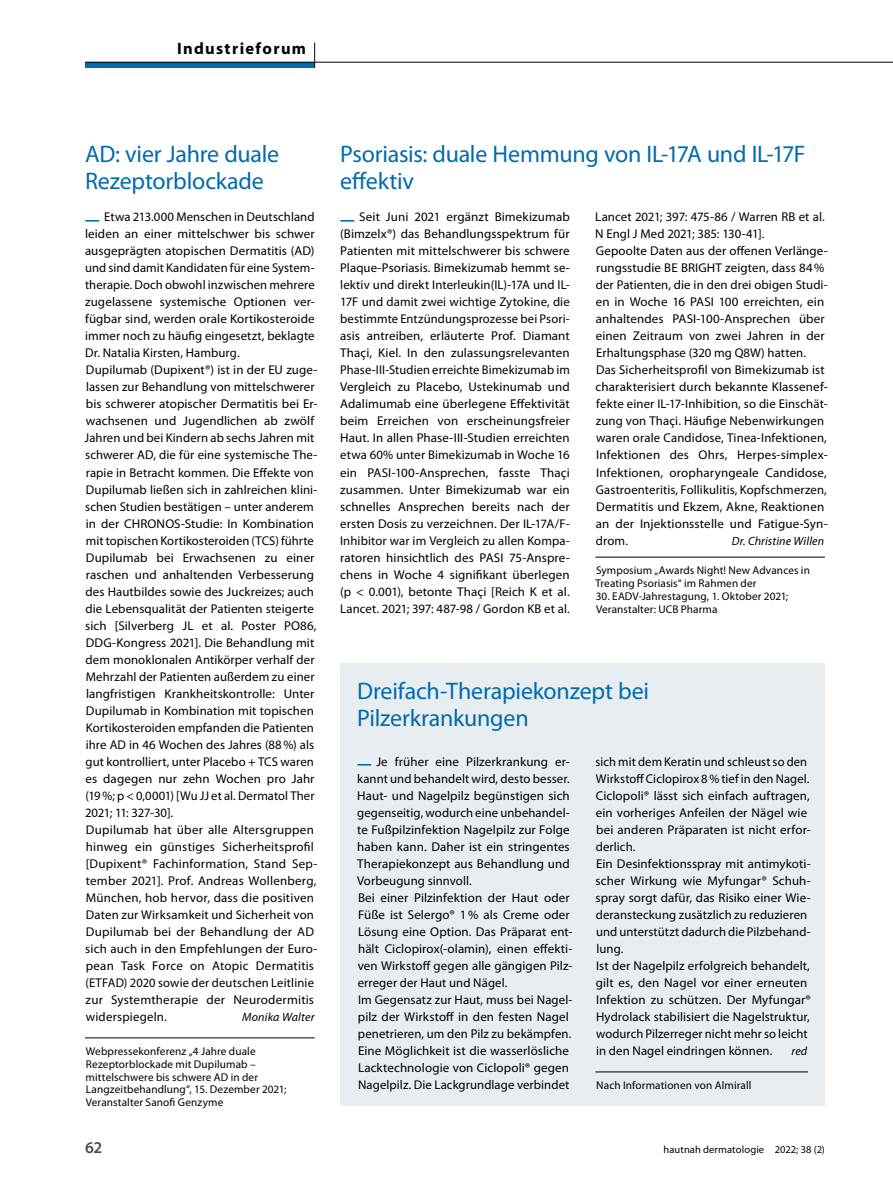
<style>
.page{position:relative;width:893px;height:1187px;background:#fff}
.page>*{position:absolute;margin:0;border:0;box-sizing:border-box;transform-origin:0 0}
.Title_2{font:24px/27px "Myriad Pro";letter-spacing:-.01em;color:#006bad}
.t1{font:700 16.5px "Myriad Pro";letter-spacing:.08em;color:#000}
.t2{font:600 16.5px "Myriad Pro";color:#4d4c47}
.Para_Meldung{font:12.75px/17px "Myriad Pro";letter-spacing:.01em;color:#000}
.Para_Meldung-2{font:italic 12px "Myriad Pro";letter-spacing:.01em;color:#000}
.Source_x{font:11.25px/12.8px "Myriad Pro";letter-spacing:.01em;color:#000}
.t3{font:10.5px "Myriad Pro";letter-spacing:.01em;color:#000}
.s1{font-weight:700;font-size:16.65px;color:#006bad}
</style>
<div class="page">
<hr style="left:85px;top:1037px;width:230px;height:1px;background:#000">
<hr style="left:595px;top:557px;width:230px;height:1px;background:#000">
<div style="left:340px;top:663px;width:485px;height:443px;background:#e7edf0"></div>
<hr style="left:595px;top:1071px;width:213px;height:1px;background:#000">
<div style="left:85px;top:62px;width:230px;height:5px;background:#006bad"></div>
<hr style="left:85px;top:62px;width:230px;height:1px;background:#000">
<hr style="left:315px;top:62px;width:578px;height:1px;background:#000">
<svg style="left:314px;top:43px;width:1px;height:24px"></svg>
<p class="t1" style="left:177px;top:37px;width:131px">Industrieforum</p>
<p class="Title_2" style="left:85px;top:140px;width:196px">AD: vier Jahre duale<br>Rezeptorblockade</p>
<p class="Para_Meldung" style="left:85px;top:208px;width:231px;text-align:justify"><span class="s1">—</span> Etwa 213.000 Menschen in Deutschland leiden an einer mittelschwer bis schwer ausgeprägten atopischen Dermatitis (AD) und sind damit Kandidaten für eine System&shy;therapie. Doch obwohl inzwischen mehrere zugelassene systemische Optionen ver&shy;fügbar sind, werden orale Kortikosteroide immer noch zu häufig eingesetzt, beklagte Dr. Natalia Kirsten, Hamburg.</p>
<p class="Para_Meldung" style="left:85px;top:361px;width:234px">Dupilumab (Dupixent®) ist in der EU zuge&shy;lassen zur Behandlung von mittelschwerer bis schwerer atopischer Dermatitis bei Er&shy;wachsenen und Jugendlichen ab zwölf Jahren und bei Kindern ab sechs Jahren mit schwerer AD, die für eine systemische The&shy;rapie in Betracht kommen. Die Effekte von Dupilumab ließen sich in zahlreichen klini&shy;schen Studien bestätigen – unter anderem in der CHRONOS-Studie: In Kombination mit topischen Kortikosteroiden (TCS) führte Dupilumab bei Erwachsenen zu einer raschen und anhaltenden Verbesserung des Hautbildes sowie des Juckreizes; auch die Lebensqualität der Patienten steigerte sich [Silverberg JL et al. Poster PO86, DDG-Kongress 2021]. Die Behandlung mit dem monoklonalen Antikörper verhalf der Mehrzahl der Patienten außerdem zu einer langfristigen Krankheitskontrolle: Unter Dupilumab in Kombination mit topischen Kortikosteroiden empfanden die Patienten ihre AD in 46 Wochen des Jahres (88%) als gut kontrolliert, unter Placebo + TCS waren es dagegen nur zehn Wochen pro Jahr (19%; p &lt; 0,0001) [Wu JJ et al. Dermatol Ther 2021; 11: 327-30].</p>
<p class="Para_Meldung" style="left:85px;top:820px;width:234px">Dupilumab hat über alle Altersgruppen hinweg ein günstiges Sicherheitsprofil [Dupixent® Fachinformation, Stand Sep&shy;tember 2021]. Prof. Andreas Wollenberg, München, hob hervor, dass die positiven Daten zur Wirksamkeit und Sicherheit von Dupilumab bei der Behandlung der AD sich auch in den Empfehlungen der Euro&shy;pean Task Force on Atopic Dermatitis (ETFAD) 2020 sowie der deutschen Leitlinie zur Systemtherapie der Neurodermitis widerspiegeln.</p>
<p class="Para_Meldung-2" style="left:242px;top:1009px;width:74px">Monika Walter</p>
<p class="Source_x" style="left:86px;top:1044px;width:202px">Webpressekonferenz „4 Jahre duale Rezeptorblockade mit Dupilumab – mittelschwere bis schwere AD in der Langzeitbehandlung“, 15. Dezember 2021; Veranstalter Sanofi Genzyme</p>
<p class="Title_2" style="left:340px;top:140px;width:467px">Psoriasis: duale Hemmung von IL-17A und IL-17F effektiv</p>
<p class="Para_Meldung" style="left:340px;top:208px;width:231px;text-align:justify"><span class="s1">—</span> Seit Juni 2021 ergänzt Bimekizumab (Bimzelx®) das Behandlungsspektrum für Patienten mit mittelschwerer bis schwere Plaque-Psoriasis. Bimekizumab hemmt se&shy;lektiv und direkt Interleukin(IL)-17A und IL-17F und damit zwei wichtige Zytokine, die bestimmte Entzündungsprozesse bei Psori&shy;asis antreiben, erläuterte Prof. Diamant Thaçi, Kiel. In den zulassungsrelevanten Phase-III-Studien erreichte Bimekizumab im Vergleich zu Placebo, Ustekinumab und Adalimumab eine überlegene Effektivität beim Erreichen von erscheinungsfreier Haut. In allen Phase-III-Studien erreichten etwa 60% unter Bimekizumab in Woche 16 ein PASI-100-Ansprechen, fasste Thaçi zusammen. Unter Bimekizumab war ein schnelles Ansprechen bereits nach der ersten Dosis zu verzeichnen. Der IL-17A/F-Inhibitor war im Vergleich zu allen Kompa&shy;ratoren hinsichtlich des PASI 75-Anspre&shy;chens in Woche 4 signifikant überlegen (p &lt; 0.001), betonte Thaçi [Reich K et al.<br>Lancet. 2021; 397: 487-98 / Gordon KB et al.</p>
<p class="Para_Meldung" style="left:595px;top:208px;width:231px">Lancet 2021; 397: 475-86 / Warren RB et al.<br>N Engl J Med 2021; 385: 130-41].</p>
<p class="Para_Meldung" style="left:596px;top:242px;width:233px">Gepoolte Daten aus der offenen Verlänge&shy;rungsstudie BE BRIGHT zeigten, dass 84% der Patienten, die in den drei obigen Studi&shy;en in Woche 16 PASI 100 erreichten, ein anhaltendes PASI-100-Ansprechen über einen Zeitraum von zwei Jahren in der Erhaltungsphase (320 mg Q8W) hatten.</p>
<p class="Para_Meldung" style="left:596px;top:361px;width:234px">Das Sicherheitsprofil von Bimekizumab ist charakterisiert durch bekannte Klassenef&shy;fekte einer IL-17-Inhibition, so die Einschät&shy;zung von Thaçi. Häufige Nebenwirkungen waren orale Candidose, Tinea-Infektionen, Infektionen des Ohrs, Herpes-simplex-Infektionen, oropharyngeale Candidose, Gastroenteritis, Follikulitis, Kopfschmerzen, Dermatitis und Ekzem, Akne, Reaktionen an der Injektionsstelle und Fatigue-Syn&shy;drom.</p>
<p class="Para_Meldung-2" style="left:732px;top:533px;width:94px">Dr. Christine Willen</p>
<p class="Source_x" style="left:595px;top:564px;width:216px">Symposium „Awards Night! New Advances in<br>Treating Psoriasis“ im Rahmen der</p>
<p class="Source_x" style="left:596px;top:589px;width:194px">30. EADV-Jahrestagung, 1. Oktober 2021;<br>Veranstalter: UCB Pharma</p>
<p class="Title_2" style="left:357px;top:676px;width:293px">Dreifach-Therapiekonzept bei<br>Pilzerkrankungen</p>
<p class="Para_Meldung" style="left:357px;top:752px;width:214px;text-align:justify"><span class="s1">—</span> Je früher eine Pilzerkrankung er&shy;kannt und behandelt wird, desto besser.<br>Haut- und Nagelpilz begünstigen sich gegenseitig, wodurch eine unbehandel&shy;te Fußpilzinfektion Nagelpilz zur Folge haben kann. Daher ist ein stringentes Therapiekonzept aus Behandlung und Vorbeugung sinnvoll.</p>
<p class="Para_Meldung" style="left:358px;top:888px;width:216px">Bei einer Pilzinfektion der Haut oder Füße ist Selergo® 1% als Creme oder Lösung eine Option. Das Präparat ent&shy;hält Ciclopirox(-olamin), einen effekti&shy;ven Wirkstoff gegen alle gängigen Pilz&shy;erreger der Haut und Nägel.</p>
<p class="Para_Meldung" style="left:358px;top:991px;width:216px">Im Gegensatz zur Haut, muss bei Nagel&shy;pilz der Wirkstoff in den festen Nagel penetrieren, um den Pilz zu bekämpfen.<br>Eine Möglichkeit ist die wasserlösliche Lacktechnologie von Ciclopoli® gegen Nagelpilz. Die Lackgrundlage verbindet</p>
<p class="Para_Meldung" style="left:596px;top:752px;width:217px">sich mit dem Keratin und schleust so den Wirkstoff Ciclopirox 8% tief in den Nagel.<br>Ciclopoli® lässt sich einfach auftragen, ein vorheriges Anfeilen der Nägel wie bei anderen Präparaten ist nicht erfor&shy;derlich.</p>
<p class="Para_Meldung" style="left:596px;top:854px;width:217px">Ein Desinfektionsspray mit antimykoti&shy;scher Wirkung wie Myfungar® Schuh&shy;spray sorgt dafür, das Risiko einer Wie&shy;deransteckung zusätzlich zu reduzieren und unterstützt dadurch die Pilzbehand&shy;lung.</p>
<p class="Para_Meldung" style="left:596px;top:957px;width:217px">Ist der Nagelpilz erfolgreich behandelt, gilt es, den Nagel vor einer erneuten Infektion zu schützen. Der Myfungar® Hydrolack stabilisiert die Nagelstruktur, wodurch Pilzerreger nicht mehr so leicht in den Nagel eindringen können.</p>
<p class="Para_Meldung-2" style="left:792px;top:1043px;width:17px">red</p>
<p class="Source_x" style="left:596px;top:1078px;width:157px">Nach Informationen von Almirall</p>
<p class="t2" style="left:85px;top:1136px;width:19px">62</p>
<p class="t3" style="left:663px;top:1142px;width:163px">hautnah dermatologie 2022; 38 (2)</p>
</div>
